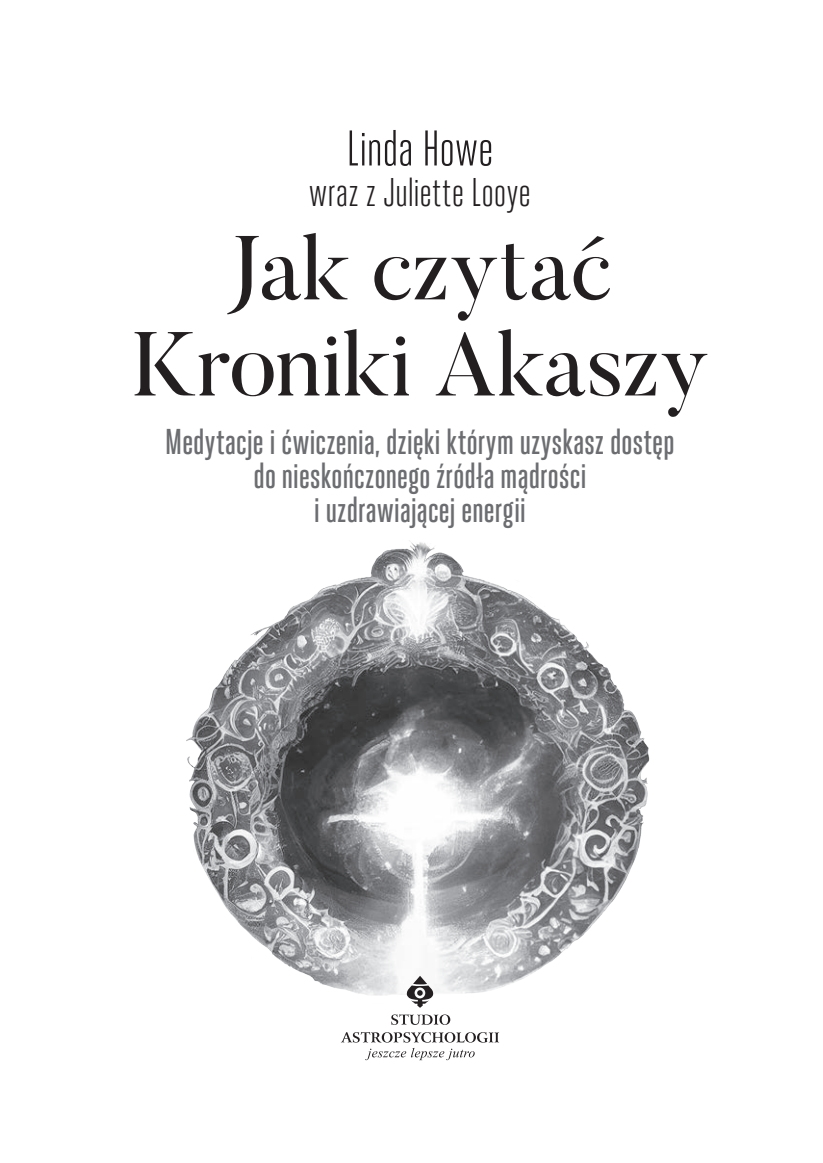
<style>
.page{position:relative;width:823px;height:1163px;background:#fff}
.page>*{position:absolute;margin:0;border:0;box-sizing:border-box;transform-origin:0 0}
.t1{font:90px/96px "Butler";color:#231f20;text-align:center}
.t2{font:50px "Heroic Condensed";letter-spacing:-.01em;color:#231f20}
.t3{font:40px "Heroic Condensed";color:#231f20}
.t4{font:500 35.8px/34.2px "Heroic Condensed";letter-spacing:-.01em;color:#6c6d70;text-align:center}
</style>
<div class="page">
<img style="left:186px;top:540px;width:464px;height:456px">
<svg style="left:406px;top:975px;width:27px;height:32px"></svg>
<svg style="left:341px;top:1014px;width:158px;height:45px"></svg>
<h2 class="t2" style="left:346px;top:121px;width:149px">Linda Howe</h2>
<p class="t3" style="left:309px;top:170px;width:223px">wraz z Juliette Looye</p>
<h1 class="t1" style="left:131px;top:219px;width:579px">Jak czytać<br>Kroniki Akaszy</h1>
<p class="t4" style="left:165px;top:424px;width:511px">Medytacje i ćwiczenia, dzięki którym uzyskasz dostęp do nieskończonego źródła mądrości<br>i uzdrawiającej energii</p>
</div>
